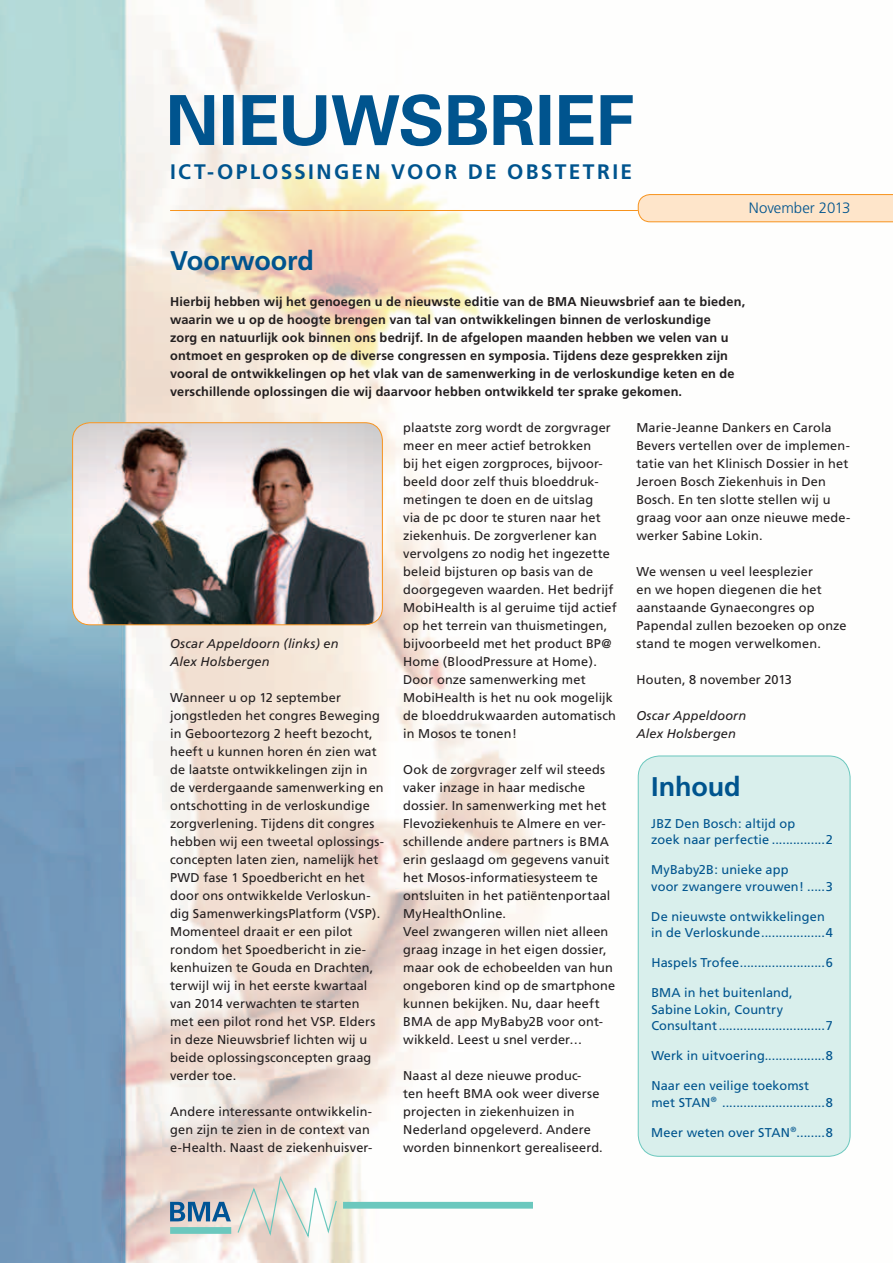
<style>
.page{position:relative;width:893px;height:1263px;background:#fff}
.page>*{position:absolute;margin:0;border:0;box-sizing:border-box;transform-origin:0 0}
.t1{font:700 27px "Frutiger";letter-spacing:-.005em;color:#00548e}
.t2{font:700 21px "Frutiger";letter-spacing:.11em;color:#00548e}
.t3{font:300 15px "Frutiger";letter-spacing:-.005em;color:#00548e}
.t4{font:12.75px/18px "Frutiger";letter-spacing:.01em;color:#231f20}
.t5{font:700 12.75px/18px "Frutiger";letter-spacing:.01em;color:#231f20}
.t6{font:12.75px/16.5px "Frutiger";letter-spacing:.01em;color:#00548e}
.t7{font:italic 12.75px/18px "Frutiger";letter-spacing:.01em;color:#231f20}
</style>
<div class="page">
<img style="left:0;top:0;width:893px;height:1263px">
<svg style="left:237px;top:1174px;width:101px;height:66px"></svg>
<div style="left:170px;top:1227px;width:61px;height:7px;background:#6bc8be"></div>
<div style="left:343px;top:1202px;width:189px;height:6px;background:#6bc8be"></div>
<svg style="left:170px;top:1202px;width:61px;height:19px"></svg>
<hr style="left:170px;top:210px;width:468px;height:1px;background:#f7931d">
<svg style="left:638px;top:194px;width:255px;height:28px"></svg>
<img style="left:73px;top:423px;width:309px;height:202px">
<div style="left:72px;top:422px;width:311px;height:203px;border:1px solid #f7931d;border-radius:18px"></div>
<svg style="left:170px;top:94px;width:463px;height:52px"></svg>
<div style="left:638px;top:756px;width:212px;height:400px;background:#d9efec;border-radius:21px"></div>
<div style="left:638px;top:756px;width:212px;height:401px;border:1px solid #6bc8be;border-radius:21px"></div>
<h2 class="t2" style="left:170px;top:159px;width:464px">ICT-OPLOSSINGEN VOOR DE OBSTETRIE</h2>
<p class="t3" style="left:749px;top:200px;width:103px">November 2013</p>
<h1 class="t1" style="left:170px;top:245px;width:146px">Voorwoord</h1>
<p class="t5" style="left:170px;top:293px;width:577px">Hierbij hebben wij het genoegen u de nieuwste editie van de BMA Nieuwsbrief aan te bieden, waarin we u op de hoogte brengen van tal van ontwikkelingen binnen de verloskundige<br>zorg en natuurlijk ook binnen ons bedrijf. In de afgelopen maanden hebben we velen van u ontmoet en gesproken op de diverse congressen en symposia. Tijdens deze gesprekken zijn vooral de ontwikkelingen op het vlak van de samenwerking in de verloskundige keten en de verschillende oplossingen die wij daarvoor hebben ontwikkeld ter sprake gekomen.</p>
<p class="t7" style="left:170px;top:635px;width:170px">Oscar Appeldoorn (links) en<br>Alex Holsbergen</p>
<p class="t4" style="left:170px;top:689px;width:216px">Wanneer u op 12 september jongstleden het congres Beweging in Geboortezorg 2 heeft bezocht, heeft u kunnen horen én zien wat de laatste ontwikkelingen zijn in de verdergaande samenwerking en ontschotting in de verloskundige zorgverlening. Tijdens dit congres hebben wij een tweetal oplossings&shy;concepten laten zien, namelijk het<br>PWD fase 1 Spoedbericht en het door ons ontwikkelde Verloskun&shy;dig SamenwerkingsPlatform (VSP).<br>Momenteel draait er een pilot rondom het Spoedbericht in zie&shy;kenhuizen te Gouda en Drachten, terwijl wij in het eerste kwartaal van 2014 verwachten te starten met een pilot rond het VSP. Elders in deze Nieuwsbrief lichten wij u beide oplossingsconcepten graag verder toe.</p>
<p class="t4" style="left:170px;top:1103px;width:204px">Andere interessante ontwikkelin&shy;gen zijn te zien in de context van e-Health. Naast de ziekenhuisver-</p>
<p class="t4" style="left:403px;top:419px;width:215px">plaatste zorg wordt de zorgvrager meer en meer actief betrokken<br>bij het eigen zorgproces, bijvoor&shy;beeld door zelf thuis bloeddruk&shy;metingen te doen en de uitslag<br>via de pc door te sturen naar het ziekenhuis. De zorgverlener kan vervolgens zo nodig het ingezette beleid bijsturen op basis van de doorgegeven waarden. Het bedrijf<br>MobiHealth is al geruime tijd actief op het terrein van thuismetingen, bijvoorbeeld met het product BP@<br>Home (BloodPressure at Home).<br>Door onze samenwerking met<br>MobiHealth is het nu ook mogelijk de bloeddrukwaarden automatisch in Mosos te tonen!</p>
<p class="t4" style="left:403px;top:761px;width:213px">Ook de zorgvrager zelf wil steeds vaker inzage in haar medische dossier. In samenwerking met het<br>Flevoziekenhuis te Almere en ver&shy;schillende andere partners is BMA erin geslaagd om gegevens vanuit het Mosos-informatiesysteem te ontsluiten in het patiëntenportaal<br>MyHealthOnline.<br>Veel zwangeren willen niet alleen graag inzage in het eigen dossier, maar ook de echobeelden van hun ongeboren kind op de smartphone kunnen bekijken. Nu, daar heeft<br>BMA de app MyBaby2B voor ont&shy;wikkeld. Leest u snel verder…</p>
<p class="t4" style="left:403px;top:1067px;width:201px">Naast al deze nieuwe produc&shy;ten heeft BMA ook weer diverse projecten in ziekenhuizen in<br>Nederland opgeleverd. Andere worden binnenkort gerealiseerd.</p>
<p class="t4" style="left:636px;top:419px;width:216px">Marie-Jeanne Dankers en Carola<br>Bevers vertellen over de implemen&shy;tatie van het Klinisch Dossier in het<br>Jeroen Bosch Ziekenhuis in Den<br>Bosch. En ten slotte stellen wij u graag voor aan onze nieuwe mede&shy;werker Sabine Lokin.</p>
<p class="t4" style="left:636px;top:563px;width:212px">We wensen u veel leesplezier<br>en we hopen diegenen die het aanstaande Gynaecongres op<br>Papendal zullen bezoeken op onze stand te mogen verwelkomen.</p>
<p class="t4" style="left:636px;top:671px;width:157px">Houten, 8 november 2013</p>
<p class="t7" style="left:636px;top:707px;width:111px">Oscar Appeldoorn<br>Alex Holsbergen</p>
<h1 class="t1" style="left:651px;top:771px;width:91px">Inhoud</h1>
<p class="t6" style="left:651px;top:815px;width:183px">JBZ Den Bosch: altijd op<br>zoek naar perfectie ...............2</p>
<p class="t6" style="left:651px;top:861px;width:183px">MyBaby2B: unieke app<br>voor zwangere vrouwen! .....3</p>
<p class="t6" style="left:651px;top:908px;width:183px">De nieuwste ontwikkelingen in de Verloskunde..................4</p>
<p class="t6" style="left:651px;top:954px;width:183px">Haspels Trofee........................6</p>
<p class="t6" style="left:651px;top:984px;width:183px">BMA in het buitenland,<br>Sabine Lokin, Country<br>Consultant..............................7</p>
<p class="t6" style="left:651px;top:1047px;width:183px">Werk in uitvoering.................8</p>
<p class="t6" style="left:651px;top:1077px;width:183px">Naar een veilige toekomst met STAN<sup>®</sup> .............................8</p>
<p class="t6" style="left:651px;top:1124px;width:183px">Meer weten over STAN<sup>®</sup>........8</p>
</div>
